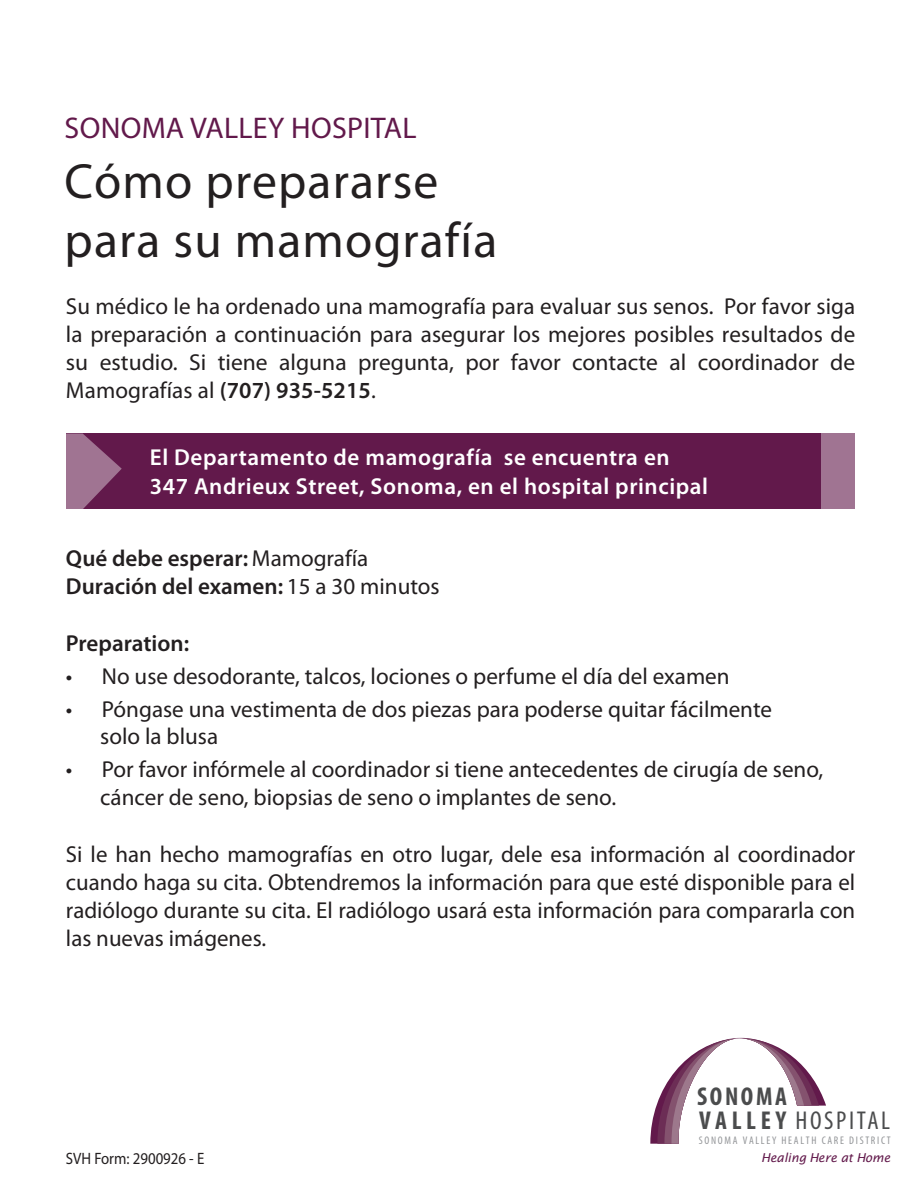
<style>
.page{position:relative;width:918px;height:1188px;background:#fff}
.page>*{position:absolute;margin:0;border:0;box-sizing:border-box;transform-origin:0 0}
.t1{font:49.65px/59.6px "Myriad Pro";letter-spacing:.025em;color:#231f20}
.t2{font:30px "Myriad Pro";letter-spacing:.01em;color:#62194b}
.t3{font:700 condensed 25.95px/24px "Myriad Pro";letter-spacing:.1em;color:#4b4c4d}
.t4{font:23.1px/28px "Myriad Pro";color:#231f20;text-align:justify}
.t5{font:600 23.1px/28.5px "Myriad Pro";letter-spacing:.025em;color:#fff}
.t6{font:600 23.1px/27.8px "Myriad Pro";color:#231f20}
.t7{font:16.5px "Myriad Pro";color:#231f20;scale:.9 1}
.t8{font:italic 12.3px "Lucida Sans";color:#62194b}
.t9{font:condensed 11.1px "Myriad Pro";letter-spacing:.155em;color:#939598}
.s1{font-weight:600}
.s2{font-weight:400}
</style>
<div class="page">
<svg style="left:650px;top:1038px;width:176px;height:106px"></svg>
<div style="left:66px;top:434px;width:788px;height:75px;background:#62194b"></div>
<svg style="left:66px;top:434px;width:56px;height:75px"></svg>
<div style="left:821px;top:434px;width:33px;height:76px;background:#a07492"></div>
<p class="t2" style="left:65px;top:110px;width:354px">SONOMA VALLEY HOSPITAL</p>
<h1 class="t1" style="left:65px;top:150px;width:434px">Cómo prepararse para su mamografía</h1>
<p class="t4" style="left:66px;top:292px;width:791px">Su médico le ha ordenado una mamografía para evaluar sus senos. Por favor siga la preparación a continuación para asegurar los mejores posibles resultados de su estudio. Si tiene alguna pregunta, por favor contacte al coordinador de Mamografías al <span class="s1">(707) 935-5215</span>.</p>
<p class="t5" style="left:150px;top:443px;width:560px">El Departamento de mamografía se encuentra en<br>347 Andrieux Street, Sonoma, en el hospital principal</p>
<p class="t6" style="left:66px;top:544px;width:375px">Qué debe esperar: <span class="s2">Mamografía<br></span>Duración del examen: <span class="s2">15 a 30 minutos</span></p>
<p class="t6" style="left:66px;top:628px;width:125px">Preparation:</p>
<p class="t4" style="left:66px;top:662px;width:665px">• No use desodorante, talcos, lociones o perfume el día del examen</p>
<p class="t4" style="left:100px;top:695px;width:673px;text-indent:-34px">• Póngase una vestimenta de dos piezas para poderse quitar fácilmente solo la blusa</p>
<p class="t4" style="left:100px;top:755px;width:725px;text-indent:-34px">• Por favor infórmele al coordinador si tiene antecedentes de cirugía de seno, cáncer de seno, biopsias de seno o implantes de seno.</p>
<p class="t4" style="left:66px;top:839px;width:791px">Si le han hecho mamografías en otro lugar, dele esa información al coordinador cuando haga su cita. Obtendremos la información para que esté disponible para el radiólogo durante su cita. El radiólogo usará esta información para compararla con las nuevas imágenes.</p>
<p class="t7" style="left:66px;top:1148px;width:155px">SVH Form: 2900926 - E</p>
<p class="t3" style="left:697px;top:1084px;width:195px">SONOMA<br>VALLEY <span class="s2">HOSPITAL</span></p>
<p class="t9" style="left:699px;top:1133px;width:193px">SONOMA VALLEY HEALTH CARE DISTRICT</p>
<p class="t8" style="left:761px;top:1150px;width:131px">Healing Here at Home</p>
</div>
